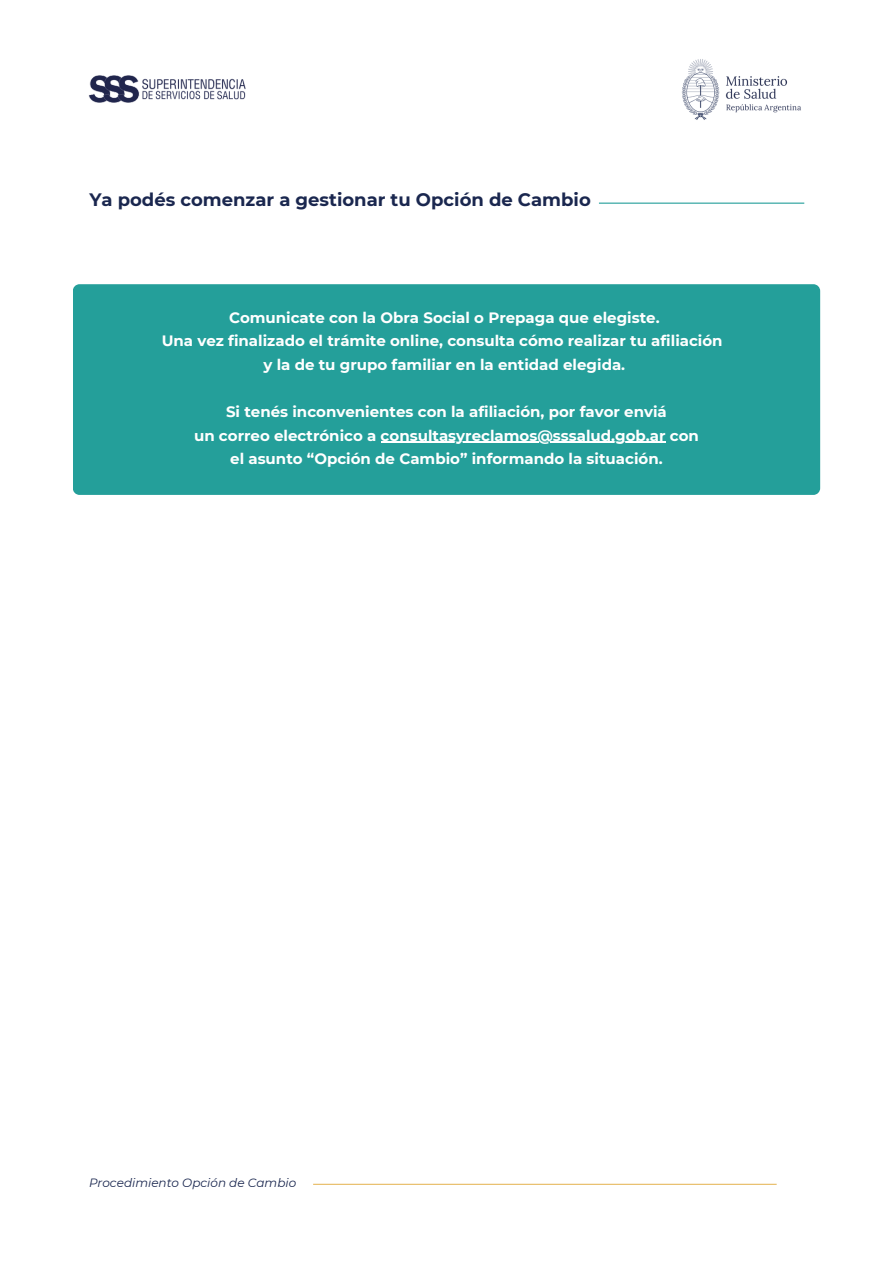
<style>
.page{position:relative;width:894px;height:1264px;background:#fff}
.page>*{position:absolute;margin:0;border:0;box-sizing:border-box;transform-origin:0 0}
.t1{font:700 18px "Montserrat";color:#1a274f}
.t2{font:700 15px/23.7px "Montserrat";color:#fff;text-align:center}
.t3{font:italic 12px "Montserrat";color:#1a274f}
</style>
<div class="page">
<img style="left:89px;top:75px;width:157px;height:28px">
<img style="left:682px;top:59px;width:119px;height:61px">
<div style="left:73px;top:284px;width:746px;height:211px;background:#249f9a;border-radius:7px"></div>
<hr style="left:380px;top:442px;width:285px;height:1px;background:#fff">
<hr style="left:313px;top:1183px;width:463px;height:1px;background:#e7ba61">
<hr style="left:598px;top:202px;width:206px;height:2px;background:#249f9a">
<h2 class="t1" style="left:89px;top:188px;width:503px">Ya podés comenzar a gestionar tu Opción de Cambio</h2>
<p class="t2" style="left:162px;top:305px;width:562px">Comunicate con la Obra Social o Prepaga que elegiste.<br>Una vez finalizado el trámite online, consulta cómo realizar tu afiliación y la de tu grupo familiar en la entidad elegida.</p>
<h1 class="t2" style="left:194px;top:400px;width:506px">Si tenés inconvenientes con la afiliación, por favor enviá<br>un correo electrónico a consultasyreclamos@sssalud.gob.ar con</h1>
<p class="t2" style="left:230px;top:447px;width:434px">el asunto “Opción de Cambio” informando la situación.</p>
<p class="t3" style="left:89px;top:1175px;width:209px">Procedimiento Opción de Cambio</p>
</div>
